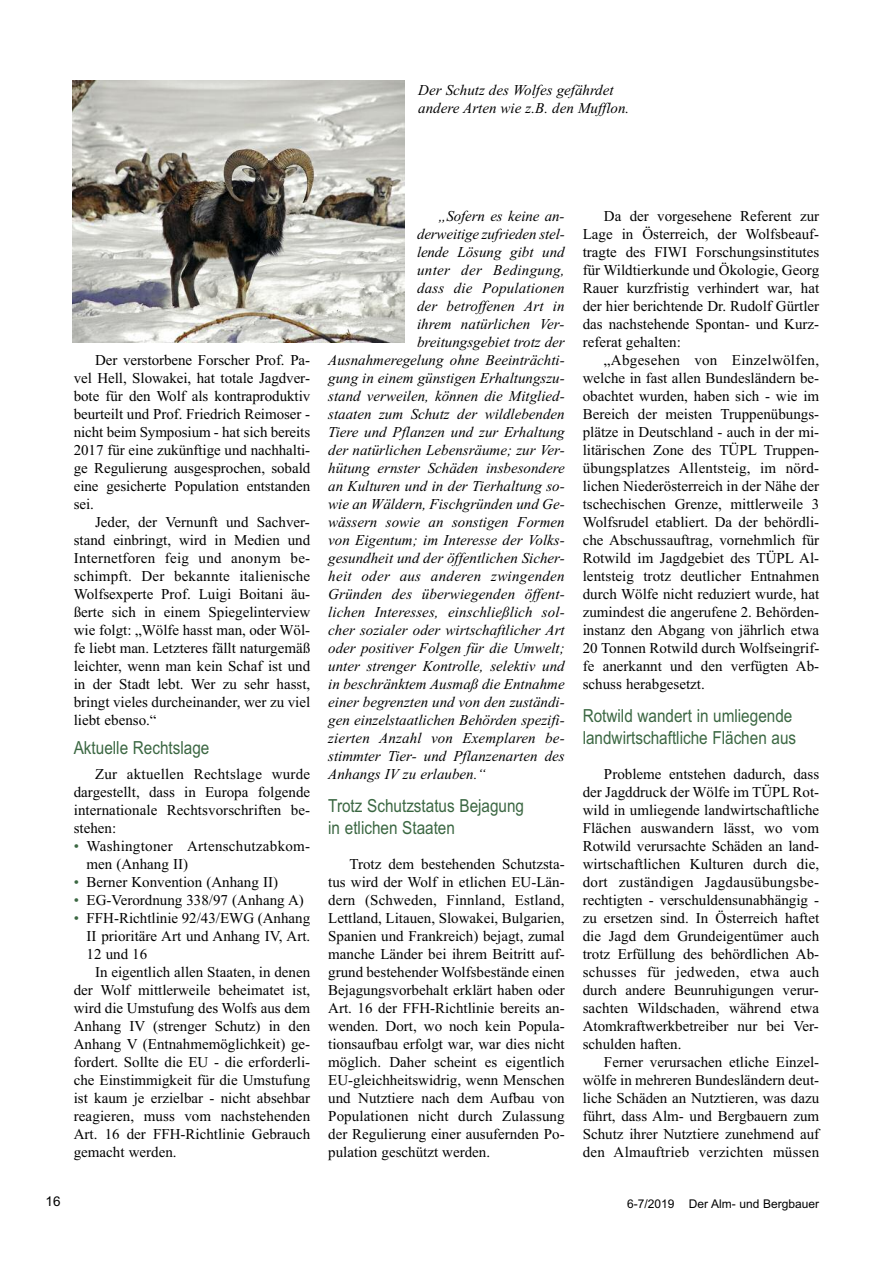
<style>
.page{position:relative;width:893px;height:1263px;background:#fff}
.page>*{position:absolute;margin:0;border:0;box-sizing:border-box;transform-origin:0 0}
.t1{font:18px/21.6px "Arial";color:#3b6742;scale:.85 1}
.t2{font:15px/18px "Times New Roman";color:#000;text-align:justify}
.t3{font:italic 15px/18px "Times New Roman";color:#000}
.t4{font:italic 15px "Times New Roman";letter-spacing:.02em;color:#000}
.t5{font:15px/18px "Times New Roman";letter-spacing:.02em;color:#000}
.t6{font:13.5px "Arial";color:#000}
.t7{font:12px "Arial";color:#000}
.s1{color:#3b6742}
</style>
<div class="page">
<img style="left:72px;top:81px;width:333px;height:261px">
<p class="t3" style="left:418px;top:81px;width:213px">Der Schutz des Wolfes gefährdet andere Arten wie z.B. den Mufflon.</p>
<p class="t2" style="left:74px;top:351px;width:238px;text-indent:21px">Der verstorbene Forscher Prof. Pa&shy;vel Hell, Slowakei, hat totale Jagdver&shy;bote für den Wolf als kontraproduktiv beurteilt und Prof. Friedrich Reimoser - nicht beim Symposium - hat sich bereits 2017 für eine zukünftige und nachhalti&shy;ge Regulierung ausgesprochen, sobald eine gesicherte Population entstanden sei.</p>
<p class="t2" style="left:74px;top:513px;width:238px;text-indent:21px">Jeder, der Vernunft und Sachver&shy;stand einbringt, wird in Medien und Internetforen feig und anonym be&shy;schimpft. Der bekannte italienische Wolfsexperte Prof. Luigi Boitani äu&shy;ßerte sich in einem Spiegelinterview wie folgt: „Wölfe hasst man, oder Wöl&shy;fe liebt man. Letzteres fällt naturgemäß leichter, wenn man kein Schaf ist und in der Stadt lebt. Wer zu sehr hasst, bringt vieles durcheinander, wer zu viel liebt ebenso.“</p>
<p class="t1" style="left:74px;top:737px;width:161px">Aktuelle Rechtslage</p>
<p class="t2" style="left:74px;top:765px;width:238px;text-indent:21px">Zur aktuellen Rechtslage wurde dargestellt, dass in Europa folgende internationale Rechtsvorschriften be&shy;stehen:</p>
<p class="t5" style="left:87px;top:837px;width:225px;text-indent:-13px"><span class="s1">•</span> Washingtoner Artenschutzabkom&shy;men (Anhang II)</p>
<p class="t2" style="left:74px;top:873px;width:206px"><span class="s1">•</span> Berner Konvention (Anhang II)</p>
<p class="t2" style="left:74px;top:891px;width:232px"><span class="s1">•</span> EG-Verordnung 338/97 (Anhang A)</p>
<p class="t2" style="left:74px;top:909px;width:238px"><span class="s1">•</span> FFH-Richtlinie 92/43/EWG (Anhang</p>
<p class="t2" style="left:87px;top:927px;width:225px">II prioritäre Art und Anhang IV, Art.</p>
<p class="t2" style="left:87px;top:945px;width:62px">12 und 16</p>
<p class="t2" style="left:95px;top:963px;width:217px">In eigentlich allen Staaten, in denen</p>
<p class="t2" style="left:74px;top:981px;width:238px">der Wolf mittlerweile beheimatet ist,</p>
<p class="t2" style="left:74px;top:999px;width:238px">wird die Umstufung des Wolfs aus dem</p>
<p class="t2" style="left:74px;top:1017px;width:238px">Anhang IV (strenger Schutz) in den</p>
<p class="t2" style="left:74px;top:1035px;width:238px">Anhang V (Entnahmemöglichkeit) ge-</p>
<p class="t2" style="left:74px;top:1053px;width:238px">fordert. Sollte die EU - die erforderli-</p>
<p class="t2" style="left:74px;top:1071px;width:238px">che Einstimmigkeit für die Umstufung</p>
<p class="t2" style="left:74px;top:1089px;width:238px">ist kaum je erzielbar - nicht absehbar</p>
<p class="t2" style="left:74px;top:1107px;width:238px">reagieren, muss vom nachstehenden</p>
<p class="t2" style="left:74px;top:1125px;width:238px">Art. 16 der FFH-Richtlinie Gebrauch</p>
<p class="t2" style="left:74px;top:1143px;width:104px">gemacht werden.</p>
<p class="t3" style="left:438px;top:207px;width:128px">„Sofern es keine an-</p>
<p class="t3" style="left:417px;top:225px;width:149px">derweitige zufrieden stel-</p>
<p class="t3" style="left:417px;top:243px;width:149px">lende Lösung gibt und</p>
<p class="t4" style="left:417px;top:261px;width:149px">unter der Bedingung,</p>
<p class="t3" style="left:417px;top:279px;width:149px">dass die Populationen</p>
<p class="t3" style="left:417px;top:297px;width:149px">der betroffenen Art in</p>
<p class="t3" style="left:417px;top:315px;width:149px">ihrem natürlichen Ver-</p>
<p class="t3" style="left:417px;top:333px;width:149px">breitungsgebiet trotz der</p>
<p class="t3" style="left:328px;top:351px;width:238px">Ausnahmeregelung ohne Beeinträchti-</p>
<p class="t3" style="left:328px;top:369px;width:238px">gung in einem günstigen Erhaltungszu-</p>
<p class="t3" style="left:328px;top:387px;width:238px">stand verweilen, können die Mitglied-</p>
<p class="t3" style="left:328px;top:405px;width:238px">staaten zum Schutz der wildlebenden</p>
<p class="t3" style="left:328px;top:423px;width:238px">Tiere und Pflanzen und zur Erhaltung</p>
<p class="t3" style="left:328px;top:441px;width:238px">der natürlichen Lebensräume; zur Ver-</p>
<p class="t3" style="left:328px;top:459px;width:238px">hütung ernster Schäden insbesondere</p>
<p class="t3" style="left:328px;top:477px;width:238px">an Kulturen und in der Tierhaltung so-</p>
<p class="t3" style="left:328px;top:495px;width:238px">wie an Wäldern, Fischgründen und Ge-</p>
<p class="t3" style="left:328px;top:513px;width:238px">wässern sowie an sonstigen Formen</p>
<p class="t3" style="left:328px;top:531px;width:238px">von Eigentum; im Interesse der Volks-</p>
<p class="t3" style="left:328px;top:549px;width:238px">gesundheit und der öffentlichen Sicher-</p>
<p class="t4" style="left:328px;top:567px;width:238px">heit oder aus anderen zwingenden</p>
<p class="t3" style="left:328px;top:585px;width:238px">Gründen des überwiegenden öffent-</p>
<p class="t3" style="left:328px;top:603px;width:238px">lichen Interesses, einschließlich sol-</p>
<p class="t3" style="left:328px;top:621px;width:238px">cher sozialer oder wirtschaftlicher Art</p>
<p class="t3" style="left:328px;top:639px;width:238px">oder positiver Folgen für die Umwelt;</p>
<p class="t3" style="left:328px;top:657px;width:238px">unter strenger Kontrolle, selektiv und</p>
<p class="t3" style="left:328px;top:675px;width:238px">in beschränktem Ausmaß die Entnahme</p>
<p class="t3" style="left:328px;top:693px;width:238px">einer begrenzten und von den zuständi-</p>
<p class="t3" style="left:328px;top:711px;width:238px">gen einzelstaatlichen Behörden spezifi-</p>
<p class="t3" style="left:328px;top:729px;width:238px">zierten Anzahl von Exemplaren be-</p>
<p class="t3" style="left:328px;top:747px;width:238px">stimmter Tier- und Pflanzenarten des</p>
<p class="t3" style="left:328px;top:765px;width:159px">Anhangs IV zu erlauben.“</p>
<p class="t1" style="left:328px;top:795px;width:232px">Trotz Schutzstatus Bejagung in etlichen Staaten</p>
<p class="t2" style="left:328px;top:855px;width:238px;text-indent:21px">Trotz dem bestehenden Schutzsta&shy;tus wird der Wolf in etlichen EU-Län&shy;dern (Schweden, Finnland, Estland, Lettland, Litauen, Slowakei, Bulgarien, Spanien und Frankreich) bejagt, zumal manche Länder bei ihrem Beitritt auf&shy;grund bestehender Wolfsbestände einen Bejagungsvorbehalt erklärt haben oder Art. 16 der FFH-Richtlinie bereits an&shy;wenden. Dort, wo noch kein Popula&shy;tionsaufbau erfolgt war, war dies nicht möglich. Daher scheint es eigentlich EU-gleichheitswidrig, wenn Menschen und Nutztiere nach dem Aufbau von Populationen nicht durch Zulassung der Regulierung einer ausufernden Po&shy;pulation geschützt werden.</p>
<p class="t2" style="left:583px;top:207px;width:238px;text-indent:21px">Da der vorgesehene Referent zur Lage in Österreich, der Wolfsbeauf&shy;tragte des FIWI Forschungsinstitutes für Wildtierkunde und Ökologie, Georg Rauer kurzfristig verhindert war, hat der hier berichtende Dr. Rudolf Gürtler das nachstehende Spontan- und Kurz&shy;referat gehalten:</p>
<p class="t2" style="left:583px;top:351px;width:238px;text-indent:21px">„Abgesehen von Einzelwölfen, welche in fast allen Bundesländern be&shy;obachtet wurden, haben sich - wie im Bereich der meisten Truppenübungs&shy;plätze in Deutschland - auch in der mi&shy;litärischen Zone des TÜPL Truppen&shy;übungsplatzes Allentsteig, im nörd&shy;lichen Niederösterreich in der Nähe der tschechischen Grenze, mittlerweile 3<br>Wolfsrudel etabliert. Da der behördli&shy;che Abschussauftrag, vornehmlich für Rotwild im Jagdgebiet des TÜPL Al&shy;lentsteig trotz deutlicher Entnahmen durch Wölfe nicht reduziert wurde, hat zumindest die angerufene 2. Behörden&shy;instanz den Abgang von jährlich etwa 20 Tonnen Rotwild durch Wolfseingrif&shy;fe anerkannt und den verfügten Ab&shy;schuss herabgesetzt.</p>
<p class="t1" style="left:583px;top:705px;width:253px">Rotwild wandert in umliegende landwirtschaftliche Flächen aus</p>
<p class="t2" style="left:583px;top:765px;width:238px;text-indent:21px">Probleme entstehen dadurch, dass der Jagddruck der Wölfe im TÜPL Rot&shy;wild in umliegende landwirtschaftliche Flächen auswandern lässt, wo vom Rotwild verursachte Schäden an land&shy;wirtschaftlichen Kulturen durch die, dort zuständigen Jagdausübungsbe&shy;rechtigten - verschuldensunabhängig - zu ersetzen sind. In Österreich haftet die Jagd dem Grundeigentümer auch trotz Erfüllung des behördlichen Ab&shy;schusses für jedweden, etwa auch durch andere Beunruhigungen verur&shy;sachten Wildschaden, während etwa Atomkraftwerkbetreiber nur bei Ver&shy;schulden haften.</p>
<p class="t2" style="left:583px;top:1053px;width:238px;text-indent:21px">Ferner verursachen etliche Einzel&shy;wölfe in mehreren Bundesländern deut&shy;liche Schäden an Nutztieren, was dazu führt, dass Alm- und Bergbauern zum Schutz ihrer Nutztiere zunehmend auf den Almauftrieb verzichten müssen</p>
<p class="t6" style="left:46px;top:1193px;width:17px">16</p>
<p class="t7" style="left:627px;top:1197px;width:193px">6-7/2019 Der Alm- und Bergbauer</p>
</div>
